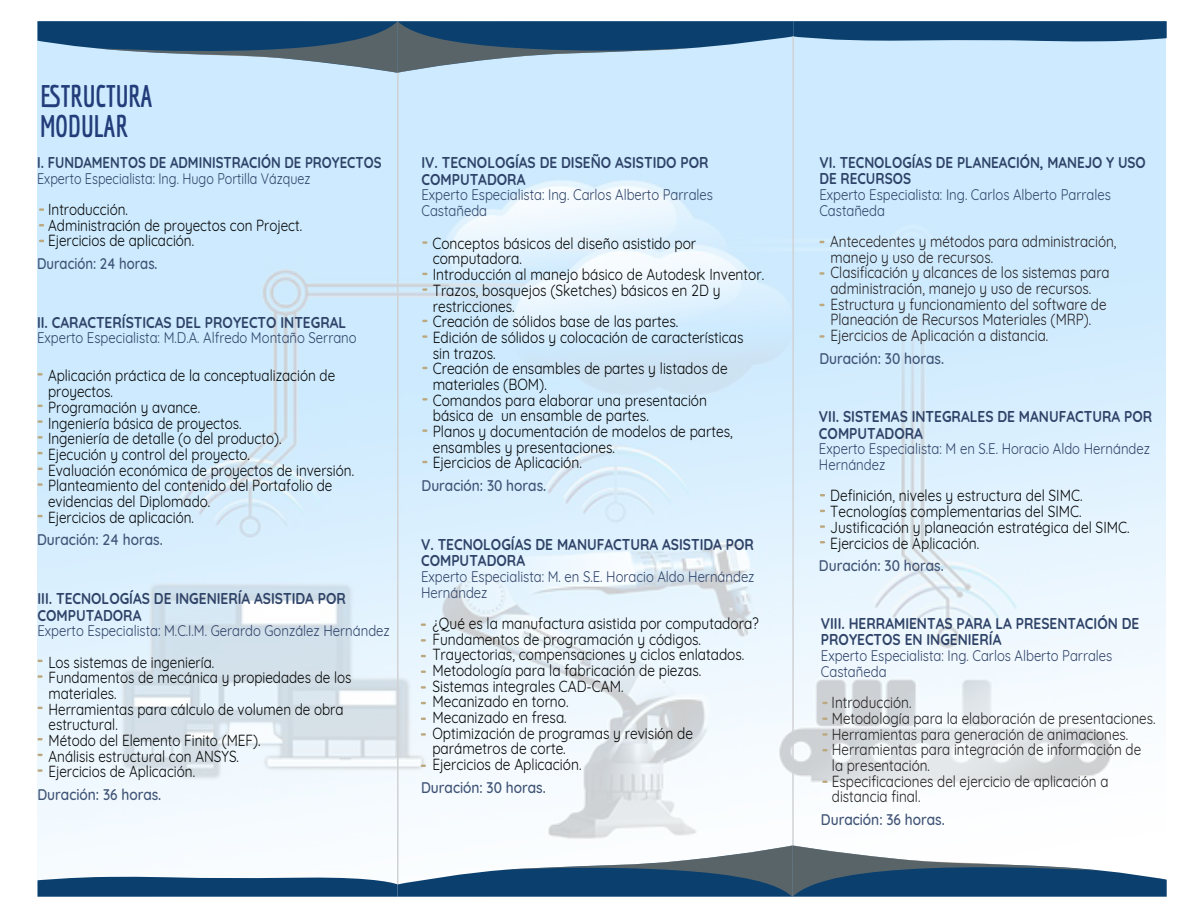
<style>
.page{position:relative;width:1188px;height:918px;background:#fff}
.page>*{position:absolute;margin:0;border:0;box-sizing:border-box;transform-origin:0 0}
.t1{font:700 30.45px/30px "Economica";color:#223d79;scale:.88 1}
.t2{font:15.75px/15.8px "Quicksand";color:#040504;scale:.88 1}
.t3{font:15.75px/15.8px "Quicksand";color:#040504;scale:.86 1}
.t4{font:15.75px/15.8px "Quicksand";color:#231f20;scale:.86 1}
.t5{font:700 15.75px/16.6px "Quicksand";color:#2f4368;scale:.88 1}
.t6{font:500 15.75px "Quicksand";color:#3f5375;scale:.88 1}
.t7{font:700 15.75px "Quicksand";color:#2f4368;scale:.84 1}
.t8{font:500 15.75px "Quicksand";color:#3f5375;scale:.84 1}
.t9{font:15px/15.8px "Quicksand";color:#2f4368;scale:.88 1}
.t10{font:15px "Quicksand";color:#2f4368;scale:.84 1}
</style>
<div class="page">
<img style="left:37px;top:73px;width:1129px;height:772px">
<svg style="left:38px;top:208px;width:7px;height:4px"></svg>
<svg style="left:38px;top:223px;width:7px;height:4px"></svg>
<svg style="left:38px;top:239px;width:7px;height:4px"></svg>
<svg style="left:422px;top:241px;width:6px;height:4px"></svg>
<svg style="left:422px;top:272px;width:6px;height:4px"></svg>
<svg style="left:422px;top:288px;width:6px;height:4px"></svg>
<svg style="left:422px;top:319px;width:6px;height:4px"></svg>
<svg style="left:422px;top:335px;width:6px;height:4px"></svg>
<svg style="left:422px;top:366px;width:6px;height:4px"></svg>
<svg style="left:422px;top:397px;width:6px;height:4px"></svg>
<svg style="left:422px;top:429px;width:6px;height:4px"></svg>
<svg style="left:422px;top:460px;width:6px;height:4px"></svg>
<svg style="left:37px;top:659px;width:6px;height:4px"></svg>
<svg style="left:37px;top:675px;width:6px;height:3px"></svg>
<svg style="left:37px;top:706px;width:6px;height:4px"></svg>
<svg style="left:37px;top:737px;width:6px;height:4px"></svg>
<svg style="left:37px;top:753px;width:6px;height:4px"></svg>
<svg style="left:37px;top:769px;width:6px;height:4px"></svg>
<svg style="left:819px;top:493px;width:7px;height:4px"></svg>
<svg style="left:819px;top:509px;width:7px;height:4px"></svg>
<svg style="left:819px;top:525px;width:7px;height:4px"></svg>
<svg style="left:819px;top:540px;width:7px;height:4px"></svg>
<svg style="left:819px;top:240px;width:6px;height:4px"></svg>
<svg style="left:819px;top:271px;width:6px;height:4px"></svg>
<svg style="left:819px;top:303px;width:6px;height:4px"></svg>
<svg style="left:819px;top:334px;width:6px;height:4px"></svg>
<svg style="left:822px;top:701px;width:6px;height:4px"></svg>
<svg style="left:822px;top:717px;width:6px;height:4px"></svg>
<svg style="left:822px;top:733px;width:6px;height:3px"></svg>
<svg style="left:822px;top:748px;width:6px;height:4px"></svg>
<svg style="left:822px;top:780px;width:6px;height:4px"></svg>
<svg style="left:37px;top:372px;width:6px;height:4px"></svg>
<svg style="left:37px;top:404px;width:6px;height:4px"></svg>
<svg style="left:37px;top:420px;width:6px;height:4px"></svg>
<svg style="left:37px;top:435px;width:6px;height:4px"></svg>
<svg style="left:37px;top:451px;width:6px;height:4px"></svg>
<svg style="left:37px;top:467px;width:6px;height:4px"></svg>
<svg style="left:37px;top:483px;width:6px;height:4px"></svg>
<svg style="left:37px;top:514px;width:6px;height:4px"></svg>
<svg style="left:420px;top:623px;width:7px;height:4px"></svg>
<svg style="left:420px;top:638px;width:7px;height:4px"></svg>
<svg style="left:420px;top:654px;width:7px;height:4px"></svg>
<svg style="left:420px;top:670px;width:7px;height:4px"></svg>
<svg style="left:420px;top:685px;width:7px;height:4px"></svg>
<svg style="left:420px;top:701px;width:7px;height:4px"></svg>
<svg style="left:420px;top:717px;width:7px;height:4px"></svg>
<svg style="left:420px;top:732px;width:7px;height:4px"></svg>
<svg style="left:420px;top:764px;width:7px;height:4px"></svg>
<svg style="left:37px;top:845px;width:1130px;height:52px"></svg>
<svg style="left:37px;top:21px;width:1130px;height:52px;background:#6b90ae"></svg>
<hr style="left:397px;top:73px;width:2px;height:811px;background:#d1d2d4">
<hr style="left:792px;top:36px;width:2px;height:809px;background:#d1d2d4">
<h1 class="t1" style="left:40px;top:81px;width:129px">ESTRUCTURA<br>MODULAR</h1>
<p class="t7" style="left:37px;top:149px;width:412px">I. FUNDAMENTOS DE ADMINISTRACIÓN DE PROYECTOS</p>
<p class="t10" style="left:37px;top:167px;width:327px">Experto Especialista: Ing. Hugo Portilla Vázquez</p>
<p class="t3" style="left:48px;top:200px;width:297px">Introducción.<br>Administración de proyectos con Project.<br>Ejercicios de aplicación.</p>
<p class="t8" style="left:37px;top:251px;width:145px">Duración: 24 horas.</p>
<p class="t5" style="left:37px;top:312px;width:353px">II. CARACTERÍSTICAS DEL PROYECTO INTEGRAL</p>
<p class="t9" style="left:37px;top:329px;width:365px">Experto Especialista: M.D.A. Alfredo Montaño Serrano</p>
<p class="t3" style="left:48px;top:366px;width:357px">Aplicación práctica de la conceptualización de proyectos.<br>Programación y avance.<br>Ingeniería básica de proyectos.<br>Ingeniería de detalle (o del producto).<br>Ejecución y control del proyecto.<br>Evaluación económica de proyectos de inversión.<br>Planteamiento del contenido del Portafolio de evidencias del Diplomado.<br>Ejercicios de aplicación.</p>
<p class="t6" style="left:37px;top:527px;width:144px">Duración: 24 horas.</p>
<p class="t5" style="left:37px;top:589px;width:352px">III. TECNOLOGÍAS DE INGENIERÍA ASISTIDA POR<br>COMPUTADORA</p>
<p class="t9" style="left:37px;top:621px;width:402px">Experto Especialista: M.C.I.M. Gerardo González Hernández</p>
<p class="t3" style="left:48px;top:652px;width:354px">Los sistemas de ingeniería.<br>Fundamentos de mecánica y propiedades de los materiales.<br>Herramientas para cálculo de volumen de obra estructural.<br>Método del Elemento Finito (MEF).<br>Análisis estructural con ANSYS.<br>Ejercicios de Aplicación.</p>
<p class="t6" style="left:37px;top:781px;width:142px">Duración: 36 horas.</p>
<p class="t5" style="left:422px;top:153px;width:328px">IV. TECNOLOGÍAS DE DISEÑO ASISTIDO POR<br>COMPUTADORA</p>
<p class="t9" style="left:422px;top:186px;width:333px">Experto Especialista: Ing. Carlos Alberto Parrales<br>Castañeda</p>
<p class="t2" style="left:432px;top:234px;width:379px">Conceptos básicos del diseño asistido por computadora.<br>Introducción al manejo básico de Autodesk Inventor.<br>Trazos, bosquejos (Sketches) básicos en 2D y restricciones.<br>Creación de sólidos base de las partes.<br>Edición de sólidos y colocación de características sin trazos.<br>Creación de ensambles de partes y listados de materiales (BOM).<br>Comandos para elaborar una presentación<br>básica de un ensamble de partes.<br>Planos y documentación de modelos de partes, ensambles y presentaciones.<br>Ejercicios de Aplicación.</p>
<p class="t6" style="left:422px;top:472px;width:143px">Duración: 30 horas.</p>
<p class="t5" style="left:421px;top:534px;width:380px">V. TECNOLOGÍAS DE MANUFACTURA ASISTIDA POR<br>COMPUTADORA</p>
<p class="t9" style="left:421px;top:567px;width:380px">Experto Especialista: M. en S.E. Horacio Aldo Hernández<br>Hernández</p>
<p class="t2" style="left:432px;top:614px;width:373px">¿Qué es la manufactura asistida por computadora?<br>Fundamentos de programación y códigos.<br>Trayectorias, compensaciones y ciclos enlatados.<br>Metodología para la fabricación de piezas.<br>Sistemas integrales CAD-CAM.<br>Mecanizado en torno.<br>Mecanizado en fresa.<br>Optimización de programas y revisión de parámetros de corte.<br>Ejercicios de Aplicación.</p>
<p class="t6" style="left:421px;top:774px;width:143px">Duración: 30 horas.</p>
<p class="t5" style="left:819px;top:152px;width:372px">VI. TECNOLOGÍAS DE PLANEACIÓN, MANEJO Y USO<br>DE RECURSOS</p>
<p class="t9" style="left:819px;top:185px;width:333px">Experto Especialista: Ing. Carlos Alberto Parrales<br>Castañeda</p>
<p class="t4" style="left:830px;top:232px;width:334px">Antecedentes y métodos para administración, manejo y uso de recursos.<br>Clasificación y alcances de los sistemas para administración, manejo y uso de recursos.<br>Estructura y funcionamiento del software de Planeación de Recursos Materiales (MRP).<br>Ejercicios de Aplicación a distancia.</p>
<p class="t6" style="left:819px;top:345px;width:143px">Duración: 30 horas.</p>
<p class="t5" style="left:819px;top:407px;width:380px">VII. SISTEMAS INTEGRALES DE MANUFACTURA POR<br>COMPUTADORA</p>
<p class="t9" style="left:819px;top:440px;width:378px">Experto Especialista: M en S.E. Horacio Aldo Hernández<br>Hernández</p>
<p class="t2" style="left:830px;top:486px;width:342px">Definición, niveles y estructura del SIMC.<br>Tecnologías complementarias del SIMC.<br>Justificación y planeación estratégica del SIMC.<br>Ejercicios de Aplicación.</p>
<p class="t6" style="left:819px;top:553px;width:143px">Duración: 30 horas.</p>
<p class="t5" style="left:821px;top:614px;width:363px">VIII. HERRAMIENTAS PARA LA PRESENTACIÓN DE<br>PROYECTOS EN INGENIERÍA</p>
<p class="t9" style="left:821px;top:647px;width:333px">Experto Especialista: Ing. Carlos Alberto Parrales<br>Castañeda</p>
<p class="t4" style="left:832px;top:693px;width:378px">Introducción.<br>Metodología para la elaboración de presentaciones.<br>Herramientas para generación de animaciones.<br>Herramientas para integración de información de la presentación.<br>Especificaciones del ejercicio de aplicación a distancia final.</p>
<p class="t6" style="left:821px;top:806px;width:142px">Duración: 36 horas.</p>
</div>
